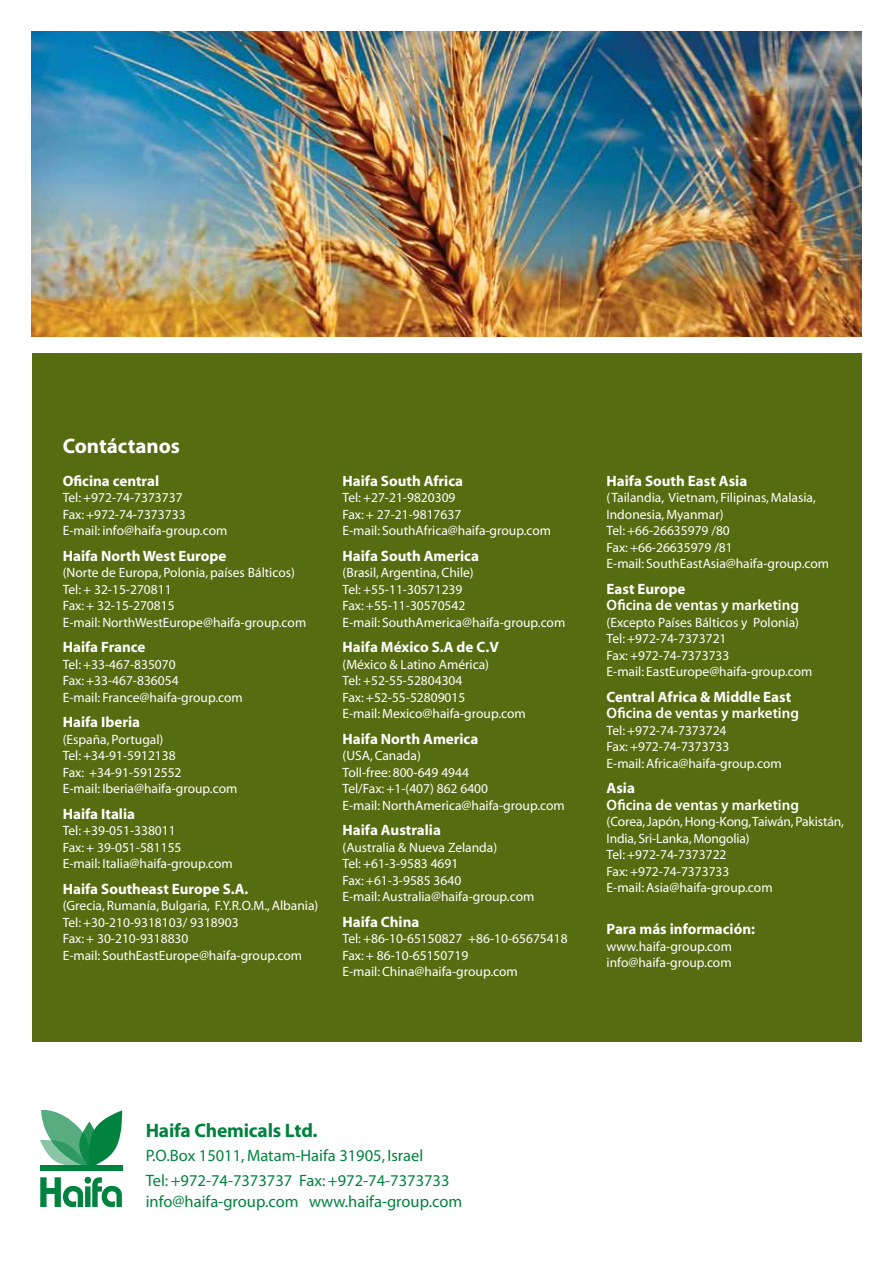
<style>
.page{position:relative;width:893px;height:1263px;background:#fff}
.page>*{position:absolute;margin:0;border:0;box-sizing:border-box;transform-origin:0 0}
.t1{font:700 21px "Myriad";color:#fff}
.t2{font:700 19.5px "Myriad Pro";letter-spacing:-.01em;color:#00833e}
.t3{font:16.5px/25.5px "Myriad";color:#00833e}
.t4{font:700 15px "Myriad";color:#fff}
.t5{font:600 15px "Myriad Pro";color:#fff}
.t6{font:13.5px/16.5px "Myriad";color:#fff}
</style>
<div class="page">
<div style="left:32px;top:353px;width:829px;height:689px;background:#566c11"></div>
<img style="left:32px;top:31px;width:829px;height:306px">
<svg style="left:40px;top:1110px;width:83px;height:57px"></svg>
<div style="left:40px;top:1165px;width:82px;height:6px;background:#00833e"></div>
<svg style="left:40px;top:1177px;width:82px;height:30px"></svg>
<h1 class="t1" style="left:63px;top:435px;width:119px">Contáctanos</h1>
<p class="t4" style="left:63px;top:473px;width:98px">Oficina central</p>
<p class="t6" style="left:63px;top:490px;width:166px">Tel: +972-74-7373737<br>Fax: +972-74-7373733<br>E-mail: info@haifa-group.com</p>
<p class="t4" style="left:63px;top:548px;width:165px">Haifa North West Europe</p>
<p class="t6" style="left:63px;top:565px;width:245px">(Norte de Europa, Polonia, países Bálticos)<br>Tel: + 32-15-270811<br>Fax: + 32-15-270815<br>E-mail: NorthWestEurope@haifa-group.com</p>
<p class="t4" style="left:63px;top:639px;width:84px">Haifa France</p>
<p class="t6" style="left:63px;top:657px;width:182px">Tel: +33-467-835070<br>Fax: +33-467-836054<br>E-mail: France@haifa-group.com</p>
<p class="t4" style="left:63px;top:714px;width:79px">Haifa Iberia</p>
<p class="t6" style="left:63px;top:732px;width:176px">(España, Portugal)<br>Tel: +34-91-5912138<br>Fax: +34-91-5912552<br>E-mail: Iberia@haifa-group.com</p>
<p class="t4" style="left:63px;top:806px;width:74px">Haifa Italia</p>
<p class="t6" style="left:63px;top:823px;width:172px">Tel: +39-051-338011<br>Fax: + 39-051-581155<br>E-mail: Italia@haifa-group.com</p>
<p class="t4" style="left:63px;top:881px;width:187px">Haifa Southeast Europe S.A.</p>
<p class="t6" style="left:63px;top:898px;width:257px">(Grecia, Rumanía, Bulgaria, F.Y.R.O.M., Albania)<br>Tel: +30-210-9318103/ 9318903<br>Fax: + 30-210-9318830<br>E-mail: SouthEastEurope@haifa-group.com</p>
<p class="t4" style="left:342px;top:473px;width:122px">Haifa South Africa</p>
<p class="t6" style="left:342px;top:490px;width:210px">Tel: +27-21-9820309<br>Fax: + 27-21-9817637<br>E-mail: SouthAfrica@haifa-group.com</p>
<p class="t4" style="left:342px;top:548px;width:138px">Haifa South America</p>
<p class="t6" style="left:342px;top:565px;width:224px">(Brasil, Argentina, Chile)<br>Tel: +55-11-30571239<br>Fax: +55-11-30570542<br>E-mail: SouthAmerica@haifa-group.com</p>
<p class="t4" style="left:342px;top:640px;width:158px">Haifa México S.A de C.V</p>
<p class="t6" style="left:342px;top:657px;width:185px">(México &amp; Latino América)<br>Tel: +52-55-52804304<br>Fax: +52-55-52809015<br>E-mail: Mexico@haifa-group.com</p>
<p class="t4" style="left:342px;top:731px;width:137px">Haifa North America</p>
<p class="t6" style="left:342px;top:748px;width:224px">(USA, Canada)<br>Toll-free: 800-649 4944<br>Tel/Fax: +1-(407) 862 6400<br>E-mail: NorthAmerica@haifa-group.com</p>
<p class="t4" style="left:342px;top:823px;width:100px">Haifa Australia</p>
<p class="t6" style="left:342px;top:840px;width:193px">(Australia &amp; Nueva Zelanda)<br>Tel: +61-3-9583 4691<br>Fax: +61-3-9585 3640<br>E-mail: Australia@haifa-group.com</p>
<p class="t4" style="left:342px;top:914px;width:78px">Haifa China</p>
<p class="t6" style="left:342px;top:931px;width:227px">Tel: +86-10-65150827 +86-10-65675418<br>Fax: + 86-10-65150719<br>E-mail: China@haifa-group.com</p>
<p class="t4" style="left:607px;top:473px;width:142px">Haifa South East Asia</p>
<p class="t6" style="left:607px;top:490px;width:224px">(Tailandia, Vietnam, Filipinas, Malasia,<br>Indonesia, Myanmar)<br>Tel: +66-26635979 /80<br>Fax: +66-26635979 /81<br>E-mail: SouthEastAsia@haifa-group.com</p>
<p class="t4" style="left:607px;top:581px;width:80px">East Europe</p>
<p class="t5" style="left:607px;top:596px;width:194px">Oficina de ventas y marketing</p>
<p class="t6" style="left:607px;top:615px;width:207px">(Excepto Países Bálticos y Polonia)<br>Tel: +972-74-7373721<br>Fax: +972-74-7373733<br>E-mail: EastEurope@haifa-group.com</p>
<p class="t4" style="left:607px;top:689px;width:186px">Central Africa &amp; Middle East</p>
<p class="t5" style="left:607px;top:704px;width:194px">Oficina de ventas y marketing</p>
<p class="t6" style="left:607px;top:723px;width:177px">Tel: +972-74-7373724<br>Fax: +972-74-7373733<br>E-mail: Africa@haifa-group.com</p>
<p class="t4" style="left:607px;top:781px;width:30px">Asia</p>
<p class="t5" style="left:607px;top:795px;width:194px">Oficina de ventas y marketing</p>
<p class="t6" style="left:607px;top:814px;width:239px">)Corea, Japón, Hong-Kong, Taiwán, Pakistán,<br>India, Sri-Lanka, Mongolia(<br>Tel: +972-74-7373722<br>Fax: +972-74-7373733<br>E-mail: Asia@haifa-group.com</p>
<p class="t4" style="left:607px;top:922px;width:150px">Para más información:</p>
<p class="t6" style="left:607px;top:939px;width:127px">www.haifa-group.com info@haifa-group.com</p>
<h2 class="t2" style="left:146px;top:1117px;width:174px">Haifa Chemicals Ltd.</h2>
<p class="t3" style="left:146px;top:1143px;width:305px">P.O.Box 15011, Matam-Haifa 31905, Israel<br>Tel: +972-74-7373737 Fax: +972-74-7373733</p>
<p class="t3" style="left:146px;top:1189px;width:318px">info@haifa-group.com www.haifa-group.com</p>
</div>
